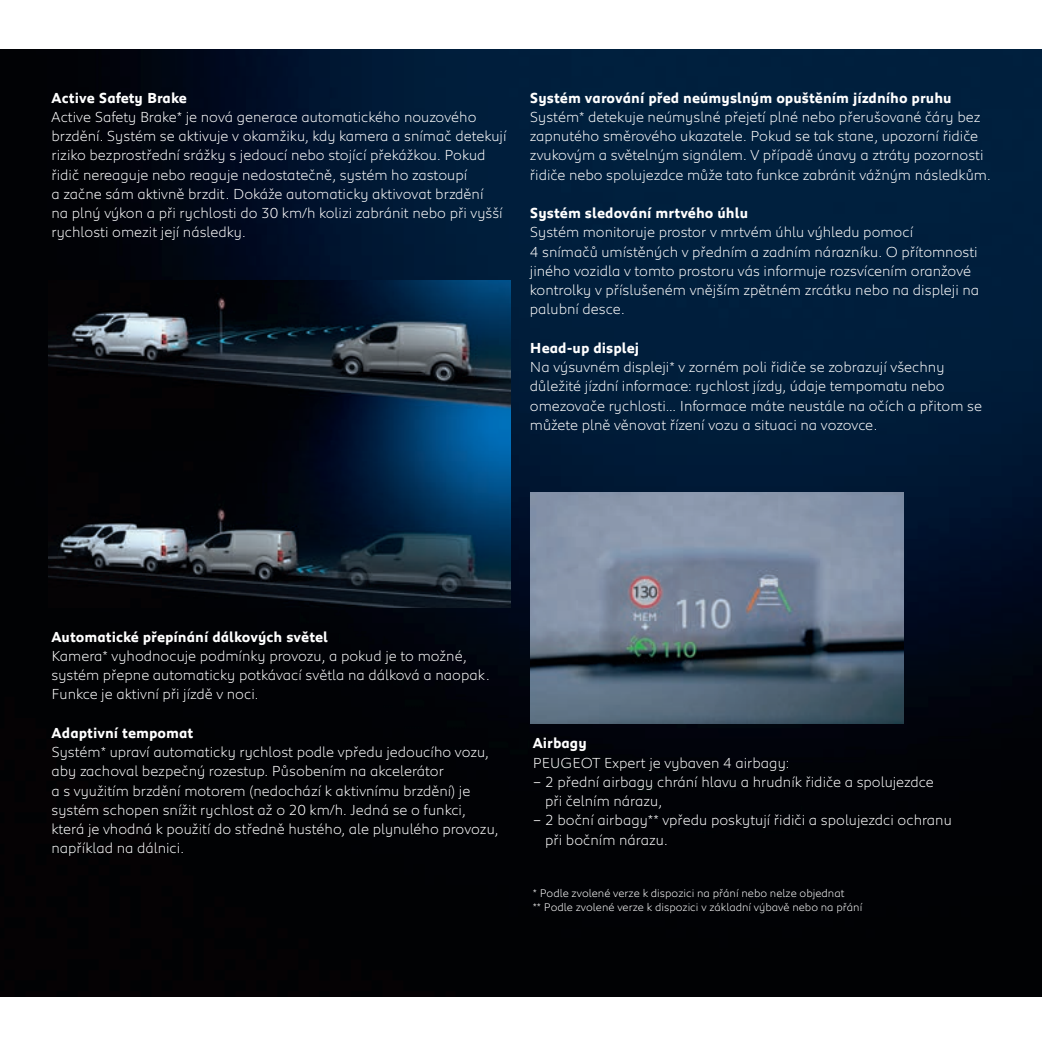
<style>
.page{position:relative;width:1042px;height:1042px;background:#fff}
.page>*{position:absolute;margin:0;border:0;box-sizing:border-box;transform-origin:0 0}
.t1{font:300 14.88px/19.2px "Peugeot";color:#fff}
.t2{font:700 14.88px "Peugeot";color:#fff}
.t3{font:300 11.38px/13.7px "Peugeot";color:#fff}
</style>
<div class="page">
<img style="left:0;top:50px;width:1042px;height:946px">
<img style="left:48px;top:281px;width:463px;height:327px">
<img style="left:531px;top:492px;width:372px;height:231px">
<p class="t2" style="left:51px;top:92px;width:137px">Active Safety Brake</p>
<p class="t1" style="left:51px;top:107px;width:457px">Active Safety Brake* je nová generace automatického nouzového brzdění. Systém se aktivuje v okamžiku, kdy kamera a snímač detekují riziko bezprostřední srážky s jedoucí nebo stojící překážkou. Pokud řidič nereaguje nebo reaguje nedostatečně, systém ho zastoupí<br>a začne sám aktivně brzdit. Dokáže automaticky aktivovat brzdění<br>na plný výkon a při rychlosti do 30 km/h kolizi zabránit nebo při vyšší rychlosti omezit její následky.</p>
<p class="t2" style="left:530px;top:92px;width:423px">Systém varování před neúmyslným opuštěním jízdního pruhu</p>
<p class="t1" style="left:530px;top:107px;width:462px">Systém* detekuje neúmyslné přejetí plné nebo přerušované čáry bez zapnutého směrového ukazatele. Pokud se tak stane, upozorní řidiče zvukovým a světelným signálem. V případě únavy a ztráty pozornosti řidiče nebo spolujezdce může tato funkce zabránit vážným následkům.</p>
<p class="t2" style="left:530px;top:207px;width:220px">Systém sledování mrtvého úhlu</p>
<p class="t1" style="left:530px;top:222px;width:451px">Systém monitoruje prostor v mrtvém úhlu výhledu pomocí<br>4 snímačů umístěných v předním a zadním nárazníku. O přítomnosti jiného vozidla v tomto prostoru vás informuje rozsvícením oranžové kontrolky v příslušeném vnějším zpětném zrcátku nebo na displeji na palubní desce.</p>
<p class="t2" style="left:530px;top:342px;width:111px">Head-up displej</p>
<p class="t1" style="left:530px;top:357px;width:454px">Na výsuvném displeji* v zorném poli řidiče se zobrazují všechny důležité jízdní informace: rychlost jízdy, údaje tempomatu nebo omezovače rychlosti… Informace máte neustále na očích a přitom se můžete plně věnovat řízení vozu a situaci na vozovce.</p>
<p class="t2" style="left:51px;top:631px;width:278px">Automatické přepínání dálkových světel</p>
<p class="t1" style="left:51px;top:646px;width:440px">Kamera* vyhodnocuje podmínky provozu, a pokud je to možné, systém přepne automaticky potkávací světla na dálková a naopak.<br>Funkce je aktivní při jízdě v noci.</p>
<p class="t2" style="left:51px;top:727px;width:143px">Adaptivní tempomat</p>
<p class="t1" style="left:51px;top:742px;width:448px">Systém* upraví automaticky rychlost podle vpředu jedoucího vozu, aby zachoval bezpečný rozestup. Působením na akcelerátor<br>a s využitím brzdění motorem (nedochází k aktivnímu brzdění) je systém schopen snížit rychlost až o 20 km/h. Jedná se o funkci, která je vhodná k použití do středně hustého, ale plynulého provozu, například na dálnici.</p>
<p class="t2" style="left:533px;top:737px;width:56px">Airbagy</p>
<p class="t1" style="left:533px;top:753px;width:258px">PEUGEOT Expert je vybaven 4 airbagy:</p>
<p class="t1" style="left:545px;top:772px;width:390px;text-indent:-12px">– 2 přední airbagy chrání hlavu a hrudník řidiče a spolujezdce při čelním nárazu,</p>
<p class="t1" style="left:545px;top:810px;width:408px;text-indent:-12px">– 2 boční airbagy** vpředu poskytují řidiči a spolujezdci ochranu při bočním nárazu.</p>
<p class="t3" style="left:533px;top:886px;width:331px">* Podle zvolené verze k dispozici na přání nebo nelze objednat<br>** Podle zvolené verze k dispozici v základní výbavě nebo na přání</p>
</div>
